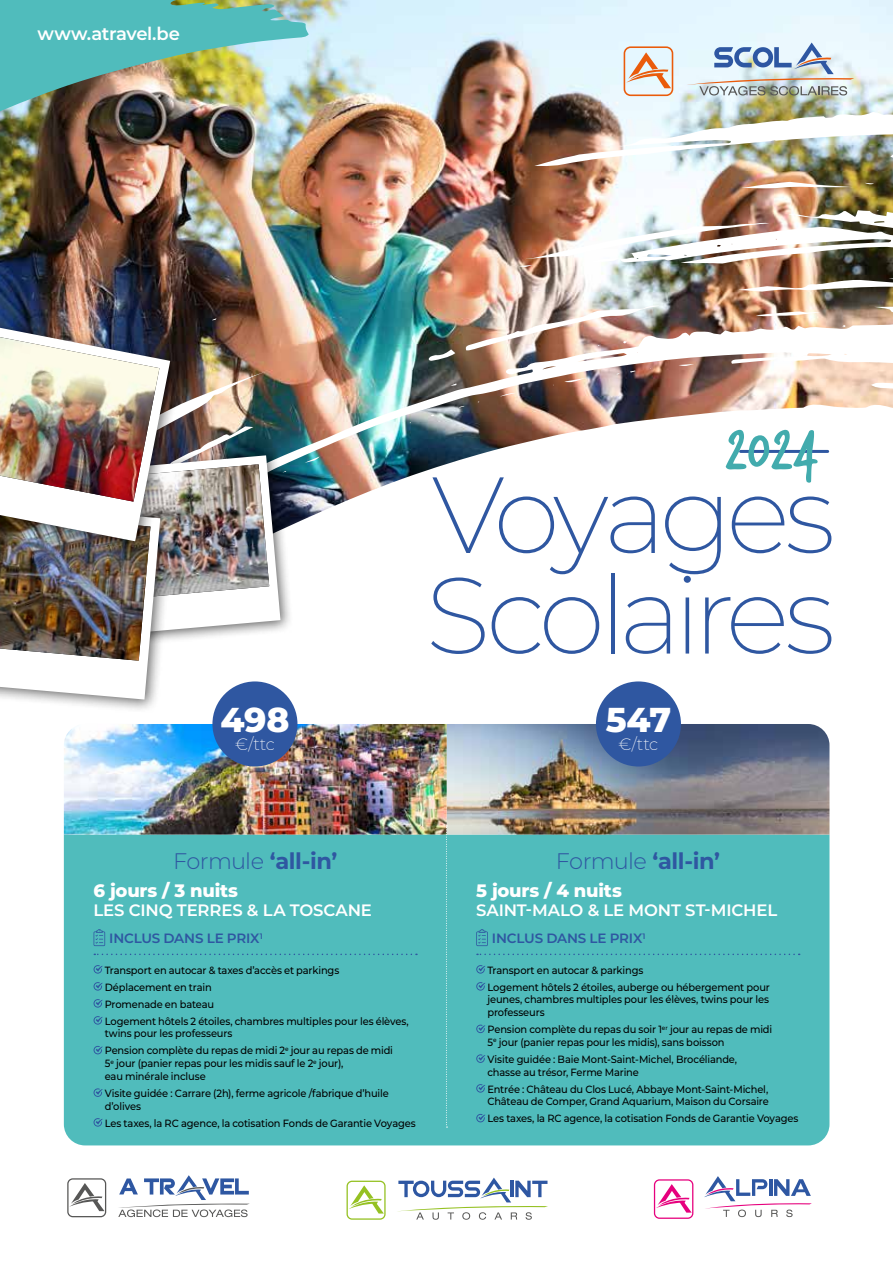
<style>
.page{position:relative;width:893px;height:1263px;background:#fff}
.page>*{position:absolute;margin:0;border:0;box-sizing:border-box;transform-origin:0 0}
.t1{font:200 108px/100.5px "Montserrat";letter-spacing:-.065em;color:#2f57a1}
.t2{font:64.5px "Verveine W01";color:#42abad}
.t3{font:800 34.5px "Montserrat";letter-spacing:-.01em;color:#fff}
.t4{font:700 22.5px "Montserrat";letter-spacing:-.02em;color:#2f57a1}
.t5{font:800 18px "Montserrat";letter-spacing:-.01em;color:#fff}
.t6{font:600 18px "Montserrat";letter-spacing:-.015em;color:#fff}
.t7{font:600 16.5px "Montserrat";letter-spacing:-.01em;color:#fff}
.t8{font:200 16.5px "Montserrat";letter-spacing:-.02em;color:#fff}
.t9{font:600 13.5px "Montserrat";letter-spacing:-.015em;color:#2f57a1}
.t10{font:500 10.5px/12.8px "Montserrat";letter-spacing:-.015em;color:#000;scale:.94 1}
.s1{font-weight:300}
</style>
<div class="page">
<div style="left:64px;top:834px;width:765px;height:311px;background:#50bcbc"></div>
<svg style="left:69px;top:1183px;width:35px;height:28px"></svg>
<div style="left:67px;top:1178px;width:39px;height:39px;border:1px solid #575756;border-radius:5px"></div>
<svg style="left:118px;top:1175px;width:132px;height:42px"></svg>
<div style="left:654px;top:1179px;width:39px;height:40px;border:1px solid #e6007d;border-radius:5px"></div>
<svg style="left:656px;top:1184px;width:36px;height:28px"></svg>
<svg style="left:704px;top:1176px;width:108px;height:41px"></svg>
<div style="left:347px;top:1181px;width:39px;height:39px;border:1px solid #95c122;border-radius:5px"></div>
<svg style="left:349px;top:1185px;width:35px;height:28px"></svg>
<svg style="left:397px;top:1177px;width:151px;height:43px"></svg>
<img style="left:64px;top:724px;width:765px;height:110px">
<img style="left:219px;top:0;width:674px;height:525px">
<img style="left:0;top:3px;width:309px;height:357px">
<img style="left:0;top:0;width:219px;height:108px">
<div style="left:624px;top:46px;width:49px;height:50px;border:2px solid #ea5b0b;border-radius:6px"></div>
<svg style="left:626px;top:52px;width:45px;height:36px"></svg>
<img style="left:687px;top:43px;width:167px;height:53px">
<div style="left:93px;top:447px;width:200px;height:200px;background:#000;opacity:.6"></div>
<div style="left:0;top:493px;width:175px;height:221px;background:#000;opacity:.6"></div>
<div style="left:0;top:317px;width:184px;height:238px;background:#000;opacity:.6"></div>
<img style="left:0;top:328px;width:280px;height:371px">
<img style="left:0;top:337px;width:159px;height:165px">
<svg style="left:94px;top:929px;width:11px;height:17px"></svg>
<svg style="left:94px;top:953px;width:323px;height:2px"></svg>
<svg style="left:94px;top:965px;width:9px;height:8px"></svg>
<svg style="left:94px;top:982px;width:9px;height:9px"></svg>
<svg style="left:94px;top:999px;width:9px;height:9px"></svg>
<svg style="left:94px;top:1016px;width:9px;height:9px"></svg>
<svg style="left:94px;top:1046px;width:9px;height:8px"></svg>
<svg style="left:94px;top:1088px;width:9px;height:9px"></svg>
<svg style="left:94px;top:1118px;width:9px;height:9px"></svg>
<svg style="left:476px;top:929px;width:12px;height:17px"></svg>
<svg style="left:477px;top:953px;width:323px;height:2px"></svg>
<svg style="left:476px;top:965px;width:9px;height:8px"></svg>
<svg style="left:476px;top:982px;width:9px;height:9px"></svg>
<svg style="left:476px;top:1024px;width:9px;height:9px"></svg>
<svg style="left:476px;top:1054px;width:9px;height:9px"></svg>
<svg style="left:476px;top:1084px;width:9px;height:9px"></svg>
<svg style="left:476px;top:1114px;width:9px;height:8px"></svg>
<svg style="left:446px;top:826px;width:1px;height:302px"></svg>
<hr style="left:740px;top:450px;width:88px;height:3px;background:#2f57a1">
<div style="left:596px;top:681px;width:85px;height:85px;background:#2f57a1;border-radius:50%"></div>
<div style="left:212px;top:681px;width:85px;height:85px;background:#2f57a1;border-radius:50%"></div>
<h3 class="t6" style="left:37px;top:21px;width:144px">www.atravel.be</h3>
<h3 class="t3" style="left:220px;top:694px;width:70px">498</h3>
<h3 class="t8" style="left:235px;top:733px;width:41px">€/ttc</h3>
<h2 class="t2" style="left:726px;top:405px;width:95px">2024</h2>
<h1 class="t1" style="left:425px;top:461px;width:411px">Voyages<br>Scolaires</h1>
<h3 class="t3" style="left:606px;top:694px;width:67px">547</h3>
<h3 class="t8" style="left:619px;top:733px;width:41px">€/ttc</h3>
<h3 class="t4" style="left:173px;top:844px;width:166px"><span class="s1">Formule</span> ‘all-in’</h3>
<h3 class="t5" style="left:94px;top:877px;width:146px">6 jours / 3 nuits</h3>
<h3 class="t7" style="left:94px;top:898px;width:280px">LES CINQ TERRES &amp; LA TOSCANE</h3>
<p class="t9" style="left:109px;top:929px;width:155px">INCLUS DANS LE PRIX<sup>1</sup></p>
<p class="t10" style="left:105px;top:961px;width:325px;line-height:17px">Transport en autocar &amp; taxes d’accès et parkings Déplacement en train<br>Promenade en bateau<br>Logement hôtels 2 étoiles, chambres multiples pour les élèves,</p>
<p class="t10" style="left:105px;top:1025px;width:308px;line-height:17px">twins pour les professeurs<br>Pension complète du repas de midi 2<sup>e</sup> jour au repas de midi</p>
<p class="t10" style="left:105px;top:1056px;width:255px">5<sup>e</sup> jour (panier repas pour les midis sauf le 2<sup>e</sup> jour), eau minérale incluse</p>
<p class="t10" style="left:105px;top:1086px;width:304px">Visite guidée : Carrare (2h), ferme agricole /fabrique d’huile d’olives</p>
<p class="t10" style="left:105px;top:1116px;width:332px">Les taxes, la RC agence, la cotisation Fonds de Garantie Voyages</p>
<h3 class="t4" style="left:556px;top:844px;width:166px"><span class="s1">Formule</span> ‘all-in’</h3>
<h3 class="t5" style="left:476px;top:877px;width:147px">5 jours / 4 nuits</h3>
<h3 class="t7" style="left:476px;top:898px;width:302px">SAINT-MALO &amp; LE MONT ST-MICHEL</h3>
<p class="t9" style="left:492px;top:929px;width:155px">INCLUS DANS LE PRIX<sup>1</sup></p>
<p class="t10" style="left:487px;top:961px;width:302px;line-height:17px">Transport en autocar &amp; parkings<br>Logement hôtels 2 étoiles, auberge ou hébergement pour</p>
<p class="t10" style="left:487px;top:993px;width:301px">jeunes, chambres multiples pour les élèves, twins pour les professeurs</p>
<p class="t10" style="left:487px;top:1022px;width:304px">Pension complète du repas du soir 1<sup>er</sup> jour au repas de midi<br>5<sup>e</sup> jour (panier repas pour les midis), sans boisson</p>
<p class="t10" style="left:487px;top:1052px;width:267px">Visite guidée : Baie Mont-Saint-Michel, Brocéliande, chasse au trésor, Ferme Marine</p>
<p class="t10" style="left:487px;top:1082px;width:301px">Entrée : Château du Clos Lucé, Abbaye Mont-Saint-Michel,<br>Château de Comper, Grand Aquarium, Maison du Corsaire</p>
<p class="t10" style="left:487px;top:1112px;width:332px">Les taxes, la RC agence, la cotisation Fonds de Garantie Voyages</p>
</div>
